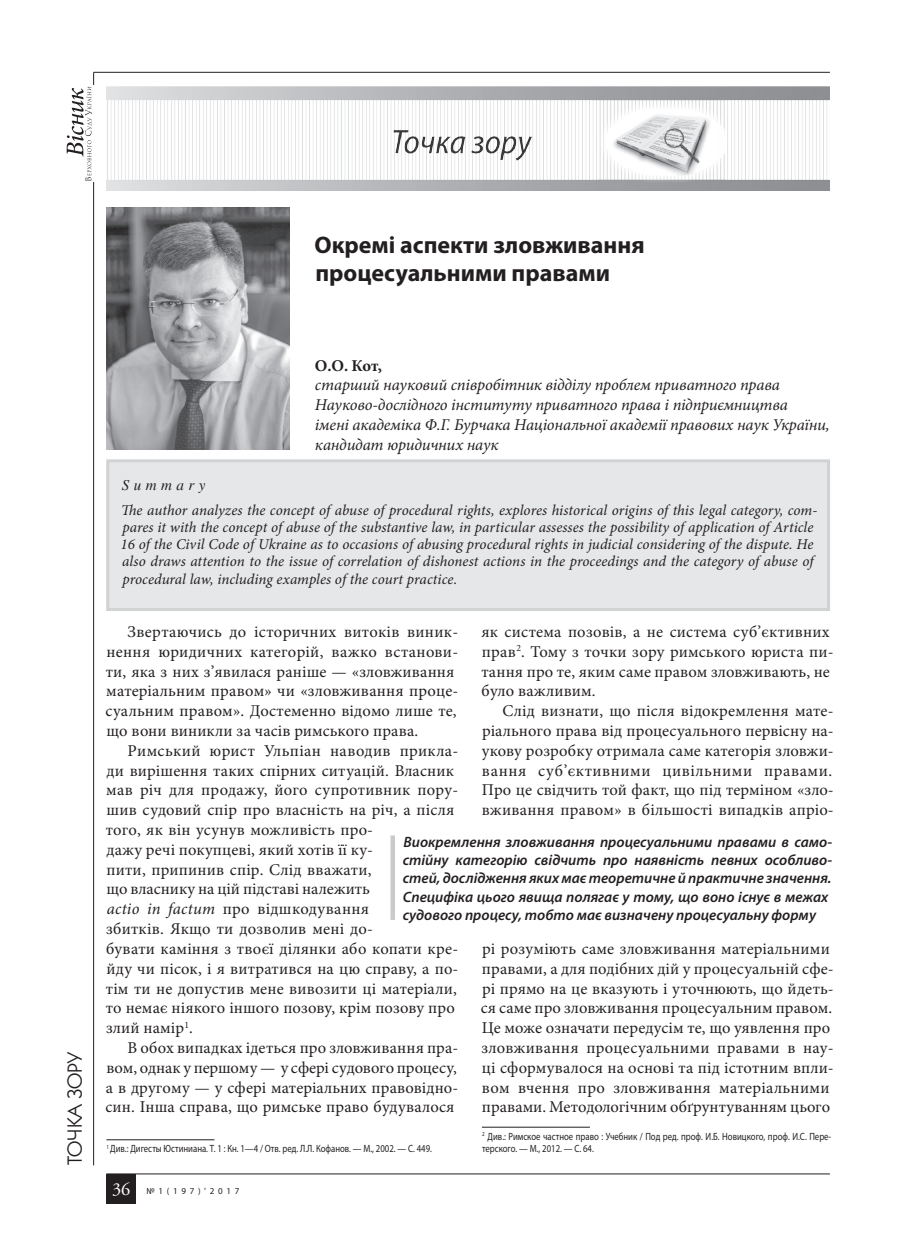
<style>
.page{position:relative;width:898px;height:1259px;background:#fff}
.page>*{position:absolute;margin:0;border:0;box-sizing:border-box;transform-origin:0 0}
.Статті__Назва{font:700 24px/28.8px "Myriad Pro";color:#231f20}
.Боковий_колонтитул{font:20.7px "Kabel C";color:#231f20}
.Колонцифра{font:18.3px "Adobe Garamond Pro";color:#fff}
.Статті__Текст{font:16.5px/19.8px "Minion Pro";letter-spacing:.01em;color:#231f20}
.Статті__Автор{font:italic 16.5px/19.8px "Minion Pro";letter-spacing:-.01em;color:#231f20}
.Статті__Summary__Тек{font:italic 15px/17.2px "Minion Pro";color:#231f20}
.Врізи__Текст{font:italic 600 15px/18.3px "Myriad Pro";color:#231f20;text-align:justify}
.Статті__Summary__Заг{font:italic 15px "Times";letter-spacing:.3em;color:#231f20}
.Виноска__Текст_copy{font:10.5px/12.6px "Myriad Pro";color:#231f20;scale:.83 1}
.Випуск_лівий{font:9px "Myriad Pro";letter-spacing:.41em;color:#231f20}
.s1{font-weight:700;font-style:normal}
.s2{font-style:italic}
</style>
<div class="page">
<hr style="left:94px;top:72px;width:735px;height:1px;background:#231f20">
<hr style="left:93px;top:72px;width:1px;height:1093px;background:#231f20">
<hr style="left:106px;top:1173px;width:723px;height:1px;background:#231f20">
<div style="left:106px;top:1174px;width:30px;height:29px;background:#231f20"></div>
<div style="left:84px;top:85px;width:12px;height:97px;background:#fff"></div>
<svg style="left:67px;top:86px;width:25px;height:95px"></svg>
<img style="left:106px;top:86px;width:723px;height:104px">
<div style="left:108px;top:461px;width:720px;height:148px;background:#e6e7e9"></div>
<div style="left:106px;top:459px;width:723px;height:152px;border:3px solid #d1d2d4"></div>
<hr style="left:106px;top:1139px;width:108px;height:1px;background:#231f20">
<hr style="left:481px;top:1127px;width:108px;height:1px;background:#231f20">
<img style="left:106px;top:207px;width:183px;height:243px">
<div style="left:390px;top:835px;width:5px;height:85px;background:#c9cacc"></div>
<p class="Статті__Назва" style="left:314px;top:229px;width:331px">Окремі аспекти зловживання процесуальними правами</p>
<p class="Боковий_колонтитул" style="left:63px;top:1165px;width:116px;rotate:-90deg">Точка зору</p>
<p class="Статті__Автор" style="left:315px;top:355px;width:516px"><span class="s1">О.О. Кот,<br></span>старший науковий співробітник відділу проблем приватного права Науково-дослідного інституту приватного права і підприємництва<br>імені академіка Ф.Г. Бурчака Національної академії правових наук України, кандидат юридичних наук</p>
<p class="Статті__Summary__Заг" style="left:122px;top:476px;width:85px">Summary</p>
<p class="Статті__Summary__Тек" style="left:120px;top:501px;width:698px">The author analyzes the concept of abuse of procedural rights, explores historical origins of this legal category, com&shy;pares it with the concept of abuse of the substantive law, in particular assesses the possibility of application of Article 16 of the Civil Code of Ukraine as to occasions of abusing procedural rights in judicial considering of the dispute. He also draws attention to the issue of correlation of dishonest actions in the proceedings and the category of abuse of procedural law, including examples of the court practice.</p>
<p class="Статті__Текст" style="left:105px;top:622px;width:354px;text-indent:22px">Звертаючись до історичних витоків виник&shy;нення юридичних категорій, важко встанови&shy;ти, яка з них з’явилася раніше — «зловживання матеріальним правом» чи «зловживання проце&shy;суальним правом». Достеменно відомо лише те, що вони виникли за часів римського права.</p>
<p class="Статті__Текст" style="left:106px;top:740px;width:354px;text-indent:22px">Римський юрист Ульпіан наводив прикла&shy;ди вирішення таких спірних ситуацій. Власник мав річ для продажу, його супротивник пору&shy;шив судовий спір про власність на річ, а після того, як він усунув можливість про-<br>дажу речі покупцеві, який хотів її ку-<br>пити, припинив спір. Слід вважати,<br>що власнику на цій підставі належить<br><span class="s2">actio in factum</span> про відшкодування<br>збитків. Якщо ти дозволив мені до-<br>бувати каміння з твоєї ділянки або копати кре&shy;йду чи пісок, і я витратився на цю справу, а по&shy;тім ти не допустив мене вивозити ці матеріали, то немає ніякого іншого позову, крім позову про злий намір<sup>1</sup>.</p>
<p class="Статті__Текст" style="left:105px;top:1037px;width:354px;text-align:justify;text-indent:22px">В обох випадках ідеться про зловживання пра&shy;вом, однак у першому — у сфері судового процесу, а в другому — у сфері матеріальних правовідно&shy;син. Інша справа, що римське право будувалося</p>
<p class="Виноска__Текст_copy" style="left:107px;top:1142px;width:393px"><sup>1</sup> Див.: Дигесты Юстиниана. Т. 1 : Кн. 1—4 / Отв. ред. Л.Л. Кофанов. — М., 2002. — С. 449.</p>
<p class="Статті__Текст" style="left:481px;top:622px;width:354px">як система позовів, а не система суб’єктивних прав<sup>2</sup>. Тому з точки зору римського юриста пи&shy;тання про те, яким саме правом зловживають, не було важливим.</p>
<p class="Статті__Текст" style="left:481px;top:701px;width:353px;text-align:justify;text-indent:21px">Слід визнати, що після відокремлення мате&shy;ріального права від процесуального первісну на&shy;укову розробку отримала саме категорія зловжи&shy;вання суб’єктивними цивільними правами.<br>Про це свідчить той факт, що під терміном «зло&shy;вживання правом» в більшості випадків апріо-</p>
<p class="Врізи__Текст" style="left:402px;top:832px;width:431px">Виокремлення зловживання процесуальними правами в само&shy;стійну категорію свідчить про наявність певних особливо&shy;стей, дослідження яких має теоретичне й практичне значення.</p>
<p class="Врізи__Текст" style="left:402px;top:887px;width:427px">Специфіка цього явища полягає у тому, що воно існує в межах судового процесу, тобто має визначену процесуальну форму</p>
<p class="Статті__Текст" style="left:480px;top:938px;width:354px">рі розуміють саме зловживання матеріальними правами, а для подібних дій у процесуальній сфе&shy;рі прямо на це вказують і уточнюють, що йдеть&shy;ся саме про зловживання процесуальним правом.<br>Це може означати передусім те, що уявлення про зловживання процесуальними правами в нау&shy;ці сформувалося на основі та під істотним впли&shy;вом вчення про зловживання матеріальними правами. Методологічним обґрунтуванням цього</p>
<p class="Виноска__Текст_copy" style="left:482px;top:1129px;width:422px"><sup>2</sup> Див.: Римское частное право : Учебник / Под ред. проф. И.Б. Новицкого, проф. И.С. Пере&shy;терского. — М., 2012. — С. 64.</p>
<p class="Колонцифра" style="left:112px;top:1178px;width:20px">36</p>
<p class="Випуск_лівий" style="left:146px;top:1185px;width:94px">№1(197)’2017</p>
</div>
